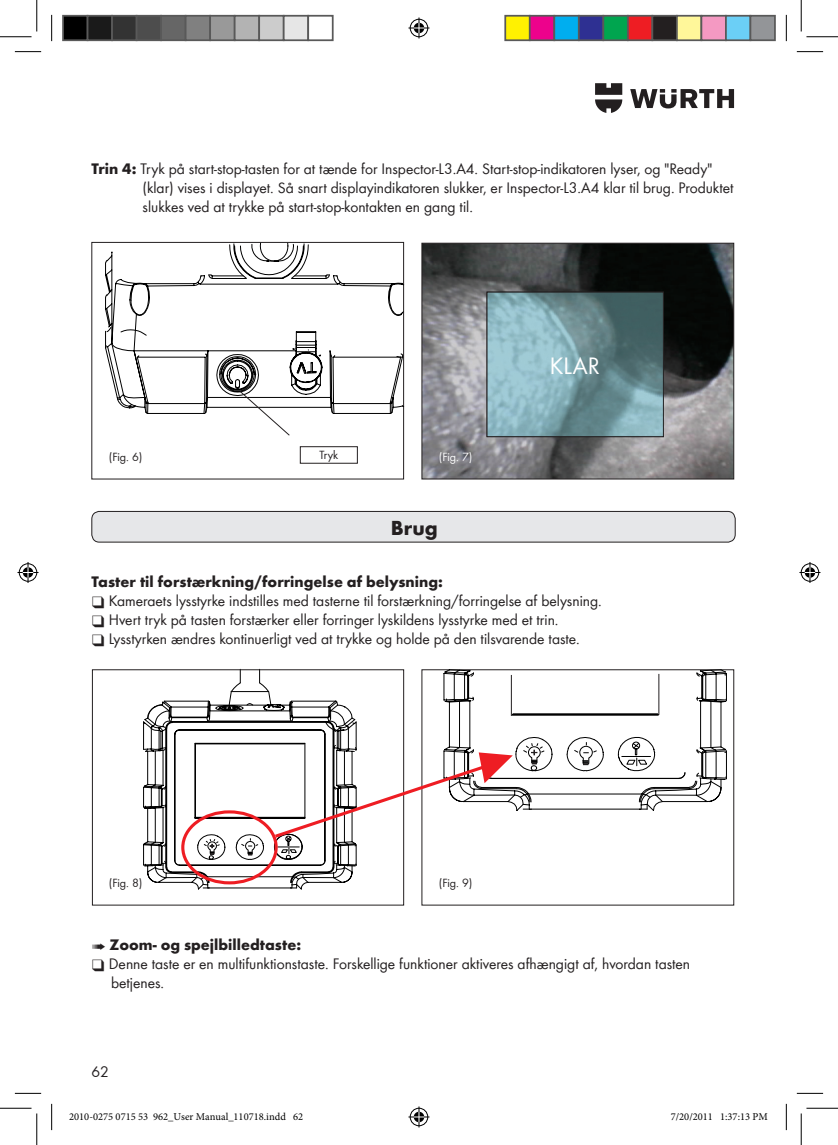
<style>
.page{position:relative;width:838px;height:1145px;background:#fff}
.page>*{position:absolute;margin:0;border:0;box-sizing:border-box;transform-origin:0 0}
.t1{font:24.5px "Wuerth";color:#fff}
.t2{font:700 21px "Wuerth";color:#231f20}
.步驟{font:15.75px "Wuerth";color:#231f20}
.步驟-2{font:700 15.75px "Wuerth";color:#231f20}
.圖號{font:12.25px "Wuerth";letter-spacing:-.005em;color:#231f20}
.圖號-2{font:12.25px "Wuerth";color:#fff}
.內文-前端無距{font:12.25px "Wuerth";color:#231f20}
.t3{font:10.5px "Minion Pro";color:#000}
.s1{font-weight:700}
.s2{font-family:"Futura TOT"}
</style>
<div class="page">
<svg style="left:630px;top:89px;width:104px;height:19px"></svg>
<svg style="left:595px;top:83px;width:27px;height:30px"></svg>
<div style="left:92px;top:511px;width:643px;height:31px;background:#e6e7e9;border-radius:8px"></div>
<div style="left:91px;top:511px;width:644px;height:32px;border:1px solid #231f20;border-radius:8px"></div>
<svg style="left:105px;top:242px;width:299px;height:172px"></svg>
<svg style="left:239px;top:390px;width:51px;height:46px"></svg>
<div style="left:300px;top:446px;width:58px;height:18px;border:1px solid #231f20"></div>
<svg style="left:421px;top:242px;width:313px;height:238px;background:#5d5e60"></svg>
<img style="left:488px;top:294px;width:173px;height:141px">
<div style="left:486px;top:292px;width:177px;height:145px;border:1px solid #231f20"></div>
<svg style="left:143px;top:668px;width:125px;height:221px"></svg>
<svg style="left:203px;top:838px;width:18px;height:17px"></svg>
<svg style="left:240px;top:837px;width:19px;height:18px"></svg>
<svg style="left:268px;top:669px;width:459px;height:220px"></svg>
<div style="left:181px;top:810px;width:97px;height:74px;border:3px solid #ee1d23;border-radius:50%"></div>
<svg style="left:15px;top:51px;width:26px;height:1px"></svg>
<svg style="left:796px;top:51px;width:27px;height:1px"></svg>
<svg style="left:15px;top:1093px;width:26px;height:1px"></svg>
<svg style="left:796px;top:1093px;width:27px;height:1px"></svg>
<svg style="left:51px;top:15px;width:1px;height:26px"></svg>
<svg style="left:51px;top:1104px;width:1px;height:26px"></svg>
<svg style="left:786px;top:15px;width:1px;height:26px"></svg>
<svg style="left:786px;top:1104px;width:1px;height:26px"></svg>
<hr style="left:0;top:36px;width:32px;height:1px;background:#000">
<hr style="left:806px;top:36px;width:31px;height:1px;background:#000">
<hr style="left:0;top:1108px;width:32px;height:1px;background:#000">
<hr style="left:806px;top:1108px;width:31px;height:1px;background:#000">
<hr style="left:36px;top:0;width:1px;height:31px;background:#000">
<hr style="left:36px;top:1113px;width:1px;height:32px;background:#000">
<hr style="left:800px;top:0;width:1px;height:31px;background:#000">
<hr style="left:800px;top:1113px;width:1px;height:32px;background:#000">
<svg style="left:408px;top:18px;width:21px;height:21px"></svg>
<svg style="left:408px;top:1106px;width:21px;height:21px"></svg>
<svg style="left:18px;top:562px;width:21px;height:21px"></svg>
<svg style="left:799px;top:562px;width:21px;height:21px"></svg>
<div style="left:63px;top:16px;width:25px;height:24px;background:#000"></div>
<div style="left:62px;top:15px;width:26px;height:26px;border:2px solid #595959"></div>
<div style="left:88px;top:16px;width:24px;height:24px;background:#1a1a1a"></div>
<div style="left:87px;top:15px;width:26px;height:26px;border:2px solid #595959"></div>
<div style="left:112px;top:16px;width:25px;height:24px;background:#333"></div>
<div style="left:111px;top:15px;width:26px;height:26px;border:2px solid #595959"></div>
<div style="left:137px;top:16px;width:24px;height:24px;background:#4d4d4d"></div>
<div style="left:136px;top:15px;width:26px;height:26px;border:2px solid #595959"></div>
<div style="left:161px;top:16px;width:25px;height:24px;background:#666"></div>
<div style="left:160px;top:15px;width:26px;height:26px;border:2px solid #595959"></div>
<div style="left:186px;top:16px;width:24px;height:24px;background:#808080"></div>
<div style="left:185px;top:15px;width:26px;height:26px;border:2px solid #595959"></div>
<div style="left:210px;top:16px;width:25px;height:24px;background:#999"></div>
<div style="left:209px;top:15px;width:26px;height:26px;border:2px solid #595959"></div>
<div style="left:235px;top:16px;width:24px;height:24px;background:#b3b3b3"></div>
<div style="left:234px;top:15px;width:26px;height:26px;border:2px solid #595959"></div>
<div style="left:259px;top:16px;width:25px;height:24px;background:#ccc"></div>
<div style="left:258px;top:15px;width:26px;height:26px;border:2px solid #595959"></div>
<div style="left:284px;top:16px;width:24px;height:24px;background:#e6e6e6"></div>
<div style="left:283px;top:15px;width:26px;height:26px;border:2px solid #595959"></div>
<div style="left:307px;top:15px;width:26px;height:26px;border:2px solid #595959"></div>
<div style="left:505px;top:16px;width:24px;height:24px;background:#fff101"></div>
<div style="left:504px;top:15px;width:26px;height:26px;border:2px solid #595959"></div>
<div style="left:529px;top:16px;width:25px;height:24px;background:#ed028c"></div>
<div style="left:529px;top:15px;width:26px;height:26px;border:2px solid #595959"></div>
<div style="left:554px;top:16px;width:24px;height:24px;background:#00aeef"></div>
<div style="left:553px;top:15px;width:26px;height:26px;border:2px solid #595959"></div>
<div style="left:578px;top:16px;width:25px;height:24px;background:#2e3092"></div>
<div style="left:578px;top:15px;width:26px;height:26px;border:2px solid #595959"></div>
<div style="left:603px;top:16px;width:24px;height:24px;background:#00a54f"></div>
<div style="left:602px;top:15px;width:26px;height:26px;border:2px solid #595959"></div>
<div style="left:627px;top:16px;width:25px;height:24px;background:#ee1d23"></div>
<div style="left:627px;top:15px;width:26px;height:26px;border:2px solid #595959"></div>
<div style="left:652px;top:16px;width:24px;height:24px;background:#231f20"></div>
<div style="left:651px;top:15px;width:26px;height:26px;border:2px solid #595959"></div>
<div style="left:676px;top:16px;width:25px;height:24px;background:#fff79a"></div>
<div style="left:676px;top:15px;width:26px;height:26px;border:2px solid #595959"></div>
<div style="left:701px;top:16px;width:24px;height:24px;background:#f499c2"></div>
<div style="left:700px;top:15px;width:26px;height:26px;border:2px solid #595959"></div>
<div style="left:725px;top:16px;width:25px;height:24px;background:#6bcff6"></div>
<div style="left:725px;top:15px;width:26px;height:26px;border:2px solid #595959"></div>
<div style="left:750px;top:16px;width:24px;height:24px;background:#939598"></div>
<div style="left:749px;top:15px;width:26px;height:26px;border:2px solid #595959"></div>
<p class="步驟" style="left:91px;top:158px;width:622px"><span class="s1">Trin 4:</span> Tryk på start-stop-tasten for at tænde for Inspector-L3.A4. Start-stop-indikatoren lyser, og "Ready"</p>
<p class="步驟" style="left:142px;top:177px;width:592px">(klar) vises i displayet. Så snart displayindikatoren slukker, er Inspector-L3.A4 klar til brug. Produktet</p>
<p class="步驟" style="left:143px;top:196px;width:332px">slukkes ved at trykke på start-stop-kontakten en gang til.</p>
<p class="圖號" style="left:109px;top:448px;width:35px">(Fig. 6)</p>
<p class="內文-前端無距" style="left:319px;top:446px;width:20px">Tryk</p>
<p class="圖號-2" style="left:439px;top:448px;width:35px">(Fig. 7)</p>
<p class="t2" style="left:390px;top:512px;width:49px">Brug</p>
<p class="t1" style="left:550px;top:349px;width:51px">KLAR</p>
<p class="步驟-2" style="left:91px;top:570px;width:353px">Taster til forstærkning/forringelse af belysning:</p>
<p class="步驟" style="left:91px;top:590px;width:512px"><span class="s2">❑</span> Kameraets lysstyrke indstilles med tasterne til forstærkning/forringelse af belysning.</p>
<p class="步驟" style="left:91px;top:609px;width:468px"><span class="s2">❑</span> Hvert tryk på tasten forstærker eller forringer lyskildens lysstyrke med et trin.</p>
<p class="步驟" style="left:91px;top:628px;width:490px"><span class="s2">❑</span> Lysstyrken ændres kontinuerligt ved at trykke og holde på den tilsvarende taste.</p>
<p class="圖號" style="left:109px;top:875px;width:35px">(Fig. 8)</p>
<p class="圖號" style="left:439px;top:875px;width:35px">(Fig. 9)</p>
<p class="步驟-2" style="left:91px;top:933px;width:211px"><span class="s2">➠</span> Zoom- og spejlbilledtaste:</p>
<p class="步驟" style="left:91px;top:953px;width:600px"><span class="s2">❑</span> Denne taste er en multifunktionstaste. Forskellige funktioner aktiveres afhængigt af, hvordan tasten</p>
<p class="步驟" style="left:111px;top:972px;width:55px">betjenes.</p>
<p class="步驟" style="left:91px;top:1061px;width:19px">62</p>
<p class="t3" style="left:69px;top:1109px;width:235px">2010-0275 0715 53 962_User Manual_110718.indd 62</p>
<p class="t3" style="left:670px;top:1109px;width:99px">7/20/2011 1:37:13 PM</p>
</div>
